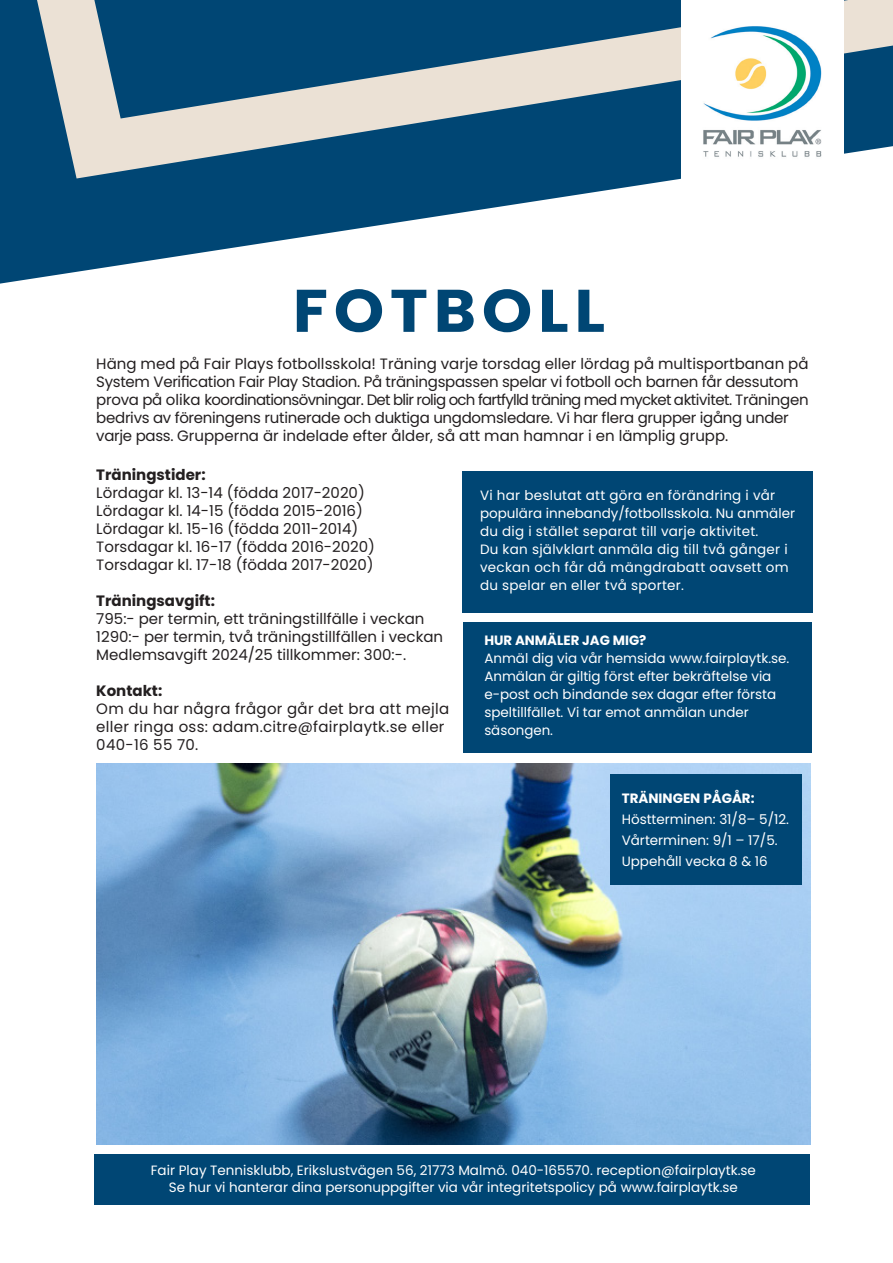
<style>
.page{position:relative;width:893px;height:1263px;background:#fff}
.page>*{position:absolute;margin:0;border:0;box-sizing:border-box;transform-origin:0 0}
.t1{font:700 60px "Poppins";letter-spacing:.09em;color:#004674;scale:1.07 1}
.t2{font:15px/18px "Poppins";letter-spacing:-.02em;color:#231f20}
.t3{font:15px/18px "Poppins";color:#231f20}
.t4{font:15px/18px "Poppins";letter-spacing:.02em;color:#231f20}
.t5{font:700 15px "Poppins";color:#231f20}
.t6{font:13.5px/18px "Poppins";color:#fff}
.t7{font:13.5px/18px "Poppins";letter-spacing:.02em;color:#fff}
.t8{font:700 13.5px "Poppins";color:#fff}
.s1{font-weight:700}
</style>
<div class="page">
<svg style="left:0;top:191px;width:601px;height:93px"></svg>
<svg style="left:123px;top:0;width:770px;height:191px;background:#467491"></svg>
<svg style="left:0;top:0;width:123px;height:227px;background:#527c95"></svg>
<div style="left:681px;top:0;width:163px;height:197px;background:#fff"></div>
<img style="left:703px;top:26px;width:119px;height:131px">
<div style="left:94px;top:1154px;width:716px;height:50px;background:#004674"></div>
<img style="left:96px;top:763px;width:714px;height:381px">
<div style="left:463px;top:622px;width:348px;height:130px;background:#004674"></div>
<div style="left:462px;top:471px;width:350px;height:141px;background:#004674"></div>
<div style="left:610px;top:774px;width:191px;height:111px;background:#004674"></div>
<p class="t1" style="left:293px;top:276px;width:293px">FOTBOLL</p>
<p class="t2" style="left:96px;top:354px;width:714px">Häng med på Fair Plays fotbollsskola! Träning varje torsdag eller lördag på multisportbanan på System Verification Fair Play Stadion. På träningspassen spelar vi fotboll och barnen får dessutom prova på olika koordinationsövningar. Det blir rolig och fartfylld träning med mycket aktivitet. Träningen bedrivs av föreningens rutinerade och duktiga ungdomsledare. Vi har flera grupper igång under varje pass. Grupperna är indelade efter ålder, så att man hamnar i en lämplig grupp.</p>
<p class="t5" style="left:96px;top:466px;width:111px">Träningstider:</p>
<p class="t3" style="left:96px;top:484px;width:270px">Lördagar kl. 13-14 (födda 2017-2020)</p>
<p class="t3" style="left:96px;top:502px;width:268px">Lördagar kl. 14-15 (födda 2015-2016)</p>
<p class="t3" style="left:96px;top:520px;width:263px">Lördagar kl. 15-16 (födda 2011-2014)</p>
<p class="t3" style="left:96px;top:538px;width:280px">Torsdagar kl. 16-17 (födda 2016-2020)<br>Torsdagar kl. 17-18 (födda 2017-2020)</p>
<p class="t5" style="left:96px;top:592px;width:120px">Träningsavgift:</p>
<p class="t3" style="left:96px;top:610px;width:348px">795:- per termin, ett träningstillfälle i veckan<br>1290:- per termin, två träningstillfällen i veckan</p>
<p class="t3" style="left:96px;top:646px;width:311px">Medlemsavgift 2024/25 tillkommer: 300:-.</p>
<p class="t5" style="left:96px;top:682px;width:68px">Kontakt:</p>
<p class="t4" style="left:96px;top:700px;width:354px">Om du har några frågor går det bra att mejla eller ringa oss: adam.citre@fairplaytk.se eller<br>040-16 55 70.</p>
<p class="t7" style="left:480px;top:486px;width:316px">Vi har beslutat att göra en förändring i vår populära innebandy/fotbollsskola. Nu anmäler du dig i stället separat till varje aktivitet.</p>
<p class="t6" style="left:480px;top:540px;width:310px;text-align:justify">Du kan självklart anmäla dig till två gånger i veckan och får då mängdrabatt oavsett om du spelar en eller två sporter.</p>
<p class="t8" style="left:484px;top:633px;width:164px">HUR ANMÄLER JAG MIG?</p>
<p class="t6" style="left:484px;top:650px;width:307px">Anmäl dig via vår hemsida www.fairplaytk.se.</p>
<p class="t6" style="left:484px;top:668px;width:289px">Anmälan är giltig först efter bekräftelse via</p>
<p class="t6" style="left:484px;top:686px;width:293px">e-post och bindande sex dagar efter första speltillfället. Vi tar emot anmälan under</p>
<p class="t6" style="left:484px;top:722px;width:70px">säsongen.</p>
<p class="t6" style="left:622px;top:788px;width:169px;line-height:21px"><span class="s1">TRÄNINGEN PÅGÅR:<br></span>Höstterminen: 31/8– 5/12.<br>Vårterminen: 9/1 – 17/5.</p>
<p class="t6" style="left:622px;top:853px;width:148px">Uppehåll vecka 8 &amp; 16</p>
<p class="t6" style="left:151px;top:1161px;width:607px">Fair Play Tennisklubb, Erikslustvägen 56, 21773 Malmö. 040-165570. reception@fairplaytk.se</p>
<p class="t6" style="left:169px;top:1178px;width:571px">Se hur vi hanterar dina personuppgifter via vår integritetspolicy på www.fairplaytk.se</p>
</div>
